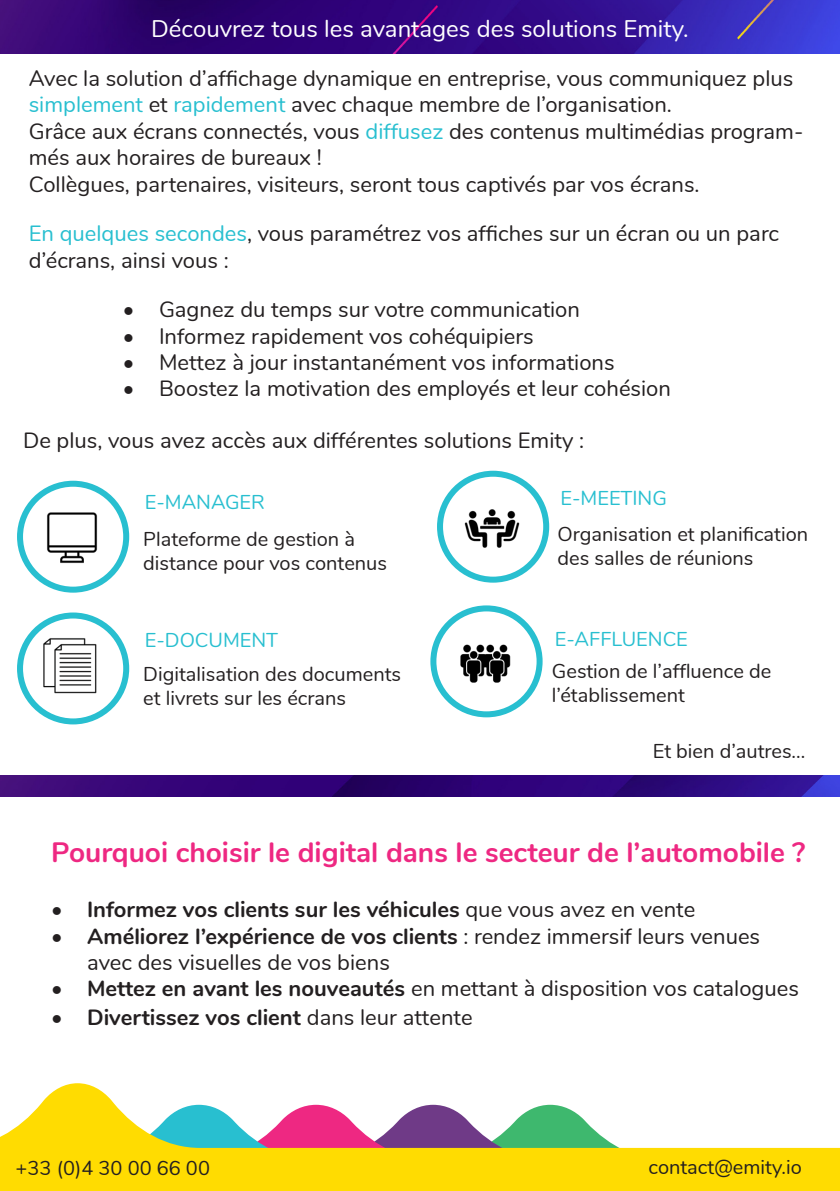
<style>
.page{position:relative;width:840px;height:1191px;background:#fff}
.page>*{position:absolute;margin:0;border:0;box-sizing:border-box;transform-origin:0 0}
.t1{font:700 28px "Nunito";color:#ee2882}
.t2{font:24px "Nunito";color:#fff}
.t3{font:22px/26.4px "Nunito";color:#231f20}
.t4{font:700 22px "Nunito";color:#231f20}
.t5{font:20px/24px "Nunito";color:#231f20}
.t6{font:20px "Nunito";color:#28bfd0}
.s1{color:#28bfd0}
.s2{font-weight:400}
.s3{font-weight:700}
</style>
<div class="page">
<svg style="left:0;top:1083px;width:839px;height:108px"></svg>
<img style="left:0;top:0;width:839px;height:54px">
<svg style="left:20px;top:615px;width:106px;height:106px"></svg>
<div style="left:17px;top:612px;width:112px;height:112px;border:6px solid #28bfd0;border-radius:50%"></div>
<img style="left:37px;top:635px;width:71px;height:68px">
<img style="left:0;top:775px;width:839px;height:22px">
<svg style="left:20px;top:484px;width:106px;height:105px"></svg>
<div style="left:17px;top:481px;width:112px;height:111px;border:6px solid #28bfd0;border-radius:50%"></div>
<img style="left:40px;top:504px;width:64px;height:66px">
<svg style="left:440px;top:474px;width:106px;height:105px"></svg>
<div style="left:437px;top:471px;width:112px;height:111px;border:6px solid #28bfd0;border-radius:50%"></div>
<img style="left:459px;top:494px;width:65px;height:66px">
<svg style="left:433px;top:608px;width:106px;height:106px"></svg>
<div style="left:430px;top:605px;width:112px;height:112px;border:6px solid #28bfd0;border-radius:50%"></div>
<img style="left:453px;top:629px;width:64px;height:65px">
<p class="t2" style="left:151px;top:11px;width:538px">Découvrez tous les avantages des solutions Emity.</p>
<p class="t3" style="left:29px;top:64px;width:765px">Avec la solution d’affichage dynamique en entreprise, vous communiquez plus <span class="s1">simplement</span> et <span class="s1">rapidement</span> avec chaque membre de l’organisation.</p>
<p class="t3" style="left:29px;top:117px;width:775px">Grâce aux écrans connectés, vous <span class="s1">diffusez</span> des contenus multimédias program&shy;més aux horaires de bureaux !</p>
<p class="t3" style="left:29px;top:170px;width:672px">Collègues, partenaires, visiteurs, seront tous captivés par vos écrans.</p>
<p class="t3" style="left:29px;top:219px;width:751px"><span class="s1">En quelques secondes</span>, vous paramétrez vos affiches sur un écran ou un parc d’écrans, ainsi vous :</p>
<p class="t3" style="left:123px;top:295px;width:458px">• Gagnez du temps sur votre communication</p>
<p class="t3" style="left:123px;top:321px;width:412px">• Informez rapidement vos cohéquipiers</p>
<p class="t3" style="left:123px;top:348px;width:493px">• Mettez à jour instantanément vos informations</p>
<p class="t3" style="left:123px;top:374px;width:549px">• Boostez la motivation des employés et leur cohésion</p>
<p class="t3" style="left:23px;top:426px;width:562px">De plus, vous avez accès aux différentes solutions Emity :</p>
<p class="t6" style="left:145px;top:488px;width:122px">E-MANAGER</p>
<p class="t6" style="left:560px;top:483px;width:108px">E-MEETING</p>
<p class="t5" style="left:143px;top:526px;width:245px">Plateforme de gestion à distance pour vos contenus</p>
<p class="t5" style="left:557px;top:520px;width:252px">Organisation et planification des salles de réunions</p>
<p class="t6" style="left:145px;top:625px;width:135px">E-DOCUMENT</p>
<p class="t6" style="left:554px;top:624px;width:134px">E-AFFLUENCE</p>
<p class="t5" style="left:143px;top:661px;width:259px">Digitalisation des documents et livrets sur les écrans</p>
<p class="t5" style="left:551px;top:658px;width:221px">Gestion de l’affluence de l’établissement</p>
<p class="t5" style="left:652px;top:737px;width:154px">Et bien d’autres...</p>
<p class="t1" style="left:51px;top:831px;width:755px">Pourquoi choisir le digital dans le secteur de l’automobile ?</p>
<p class="t4" style="left:51px;top:893px;width:645px">• Informez vos clients sur les véhicules <span class="s2">que vous avez en vente</span></p>
<p class="t3" style="left:87px;top:921px;width:674px;text-indent:-36px"><span class="s3">• Améliorez l’expérience de vos clients</span> : rendez immersif leurs venues avec des visuelles de vos biens</p>
<p class="t3" style="left:51px;top:974px;width:749px"><span class="s3">• Mettez en avant les nouveautés</span> en mettant à disposition vos catalogues</p>
<p class="t4" style="left:51px;top:1001px;width:423px">• Divertissez vos client <span class="s2">dans leur attente</span></p>
<p class="t5" style="left:16px;top:1154px;width:196px">+33 (0)4 30 00 66 00</p>
<p class="t5" style="left:648px;top:1154px;width:155px">contact@emity.io</p>
</div>
